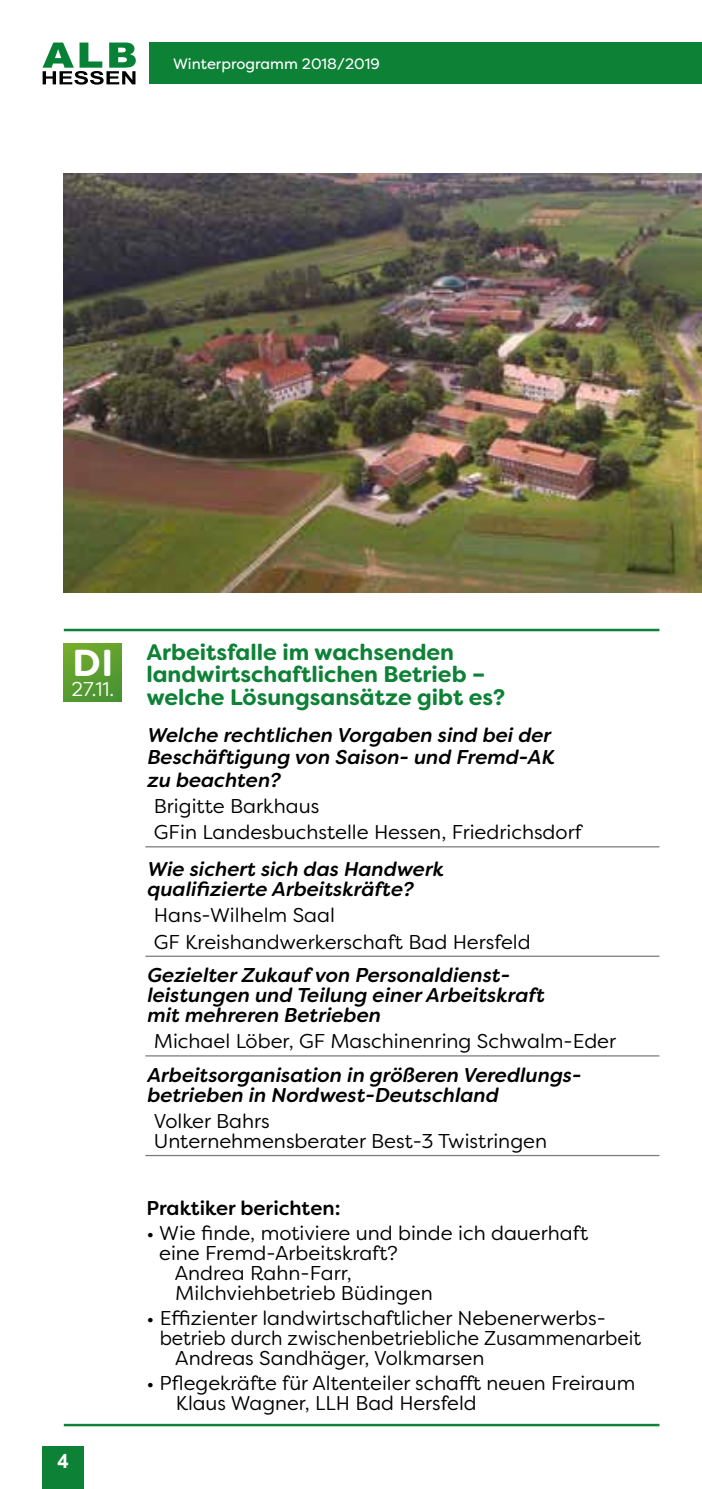
<style>
.page{position:relative;width:702px;height:1489px;background:#fff}
.page>*{position:absolute;margin:0;border:0;box-sizing:border-box;transform-origin:0 0}
.t1{font:700 37.5px "Filson Soft";color:#fff}
.t2{font:700 22.5px/22.5px "Filson Soft";color:#0d8136}
.t3{font:20px/26.2px "Filson Soft";color:#000}
.t4{font:italic 500 20px/20px "Filson Soft";color:#000}
.t5{font:20px "Filson Soft";color:#000;scale:.95 1}
.t6{font:500 20px "Filson Soft";color:#000}
.t7{font:20px "Filson Soft";color:#fff}
.t8{font:700 20px "Arial";color:#fff}
.t9{font:15px "Filson Pro";color:#fff}
</style>
<div class="page">
<div style="left:149px;top:43px;width:553px;height:41px;background:#0d8136"></div>
<div style="left:43px;top:1446px;width:41px;height:42px;background:#0d8136"></div>
<svg style="left:43px;top:43px;width:93px;height:42px"></svg>
<img style="left:64px;top:174px;width:638px;height:418px">
<hr style="left:64px;top:628px;width:595px;height:3px;background:#0d8136">
<hr style="left:145px;top:846px;width:514px;height:1px;background:#7c7b7b">
<hr style="left:145px;top:955px;width:514px;height:1px;background:#7c7b7b">
<hr style="left:145px;top:1055px;width:514px;height:1px;background:#7c7b7b">
<hr style="left:145px;top:1154px;width:514px;height:2px;background:#7c7b7b">
<hr style="left:64px;top:1423px;width:595px;height:3px;background:#0d8136">
<div style="left:64px;top:643px;width:58px;height:58px;background:linear-gradient(to bottom,#6ea82c,#4b9532)"></div>
<p class="t9" style="left:173px;top:54px;width:208px">Winterprogramm 2018/2019</p>
<h1 class="t1" style="left:72px;top:638px;width:42px">DI</h1>
<p class="t7" style="left:71px;top:676px;width:44px">27.11.</p>
<p class="t8" style="left:58px;top:1447px;width:13px">4</p>
<p class="t2" style="left:146px;top:640px;width:360px">Arbeitsfalle im wachsenden landwirtschaftlichen Betrieb – welche Lösungsansätze gibt es?</p>
<p class="t4" style="left:146px;top:723px;width:413px;line-height:22.5px">Welche rechtlichen Vorgaben sind beider<br>Beschäftigung von Saison- und Fremd-AK zu beachten?</p>
<p class="t3" style="left:154px;top:792px;width:429px">Brigitte Barkhaus<br>GFin Landesbuchstelle Hessen, Friedrichsdorf</p>
<p class="t4" style="left:146px;top:859px;width:303px">Wie sichert sich das Handwerk qualifizierte Arbeitskräfte?</p>
<p class="t3" style="left:154px;top:902px;width:378px">Hans-Wilhelm Saal<br>GF Kreishandwerkerschaft Bad Hersfeld</p>
<p class="t4" style="left:146px;top:964px;width:403px">GezielterZukauf von Personaldienst&shy;leistungen und Teilung einerArbeitskraft mit mehreren Betrieben</p>
<p class="t3" style="left:154px;top:1027px;width:464px">Michael Löber, GF Maschinenring Schwalm-Eder</p>
<p class="t4" style="left:146px;top:1064px;width:440px">Arbeitsorganisation in größeren Veredlungs&shy;betrieben in Nordwest-Deutschland</p>
<p class="t3" style="left:154px;top:1110px;width:395px;line-height:20px">Volker Bahrs<br>Unternehmensberater Best-3 Twistringen</p>
<p class="t6" style="left:146px;top:1194px;width:196px">Praktiker berichten:</p>
<p class="t3" style="left:146px;top:1219px;width:443px">• Wie finde, motiviere und binde ich dauerhaft</p>
<p class="t3" style="left:159px;top:1239px;width:240px">eine Fremd-Arbeitskraft?</p>
<p class="t3" style="left:175px;top:1259px;width:179px">Andrea Rahn-Farr,</p>
<p class="t3" style="left:175px;top:1279px;width:259px">Milchviehbetrieb Büdingen</p>
<p class="t3" style="left:146px;top:1304px;width:461px">• Effizienter landwirtschaftlicher Nebenerwerbs-</p>
<p class="t5" style="left:160px;top:1324px;width:508px">betrieb durch zwischenbetriebliche Zusammenarbeit</p>
<p class="t3" style="left:175px;top:1344px;width:311px">Andreas Sandhäger, Volkmarsen</p>
<p class="t3" style="left:176px;top:1372px;width:461px;line-height:20px;text-indent:-29px">• Pflegekräfte für Altenteiler schafft neuen Freiraum<br>Klaus Wagner, LLH Bad Hersfeld</p>
</div>
